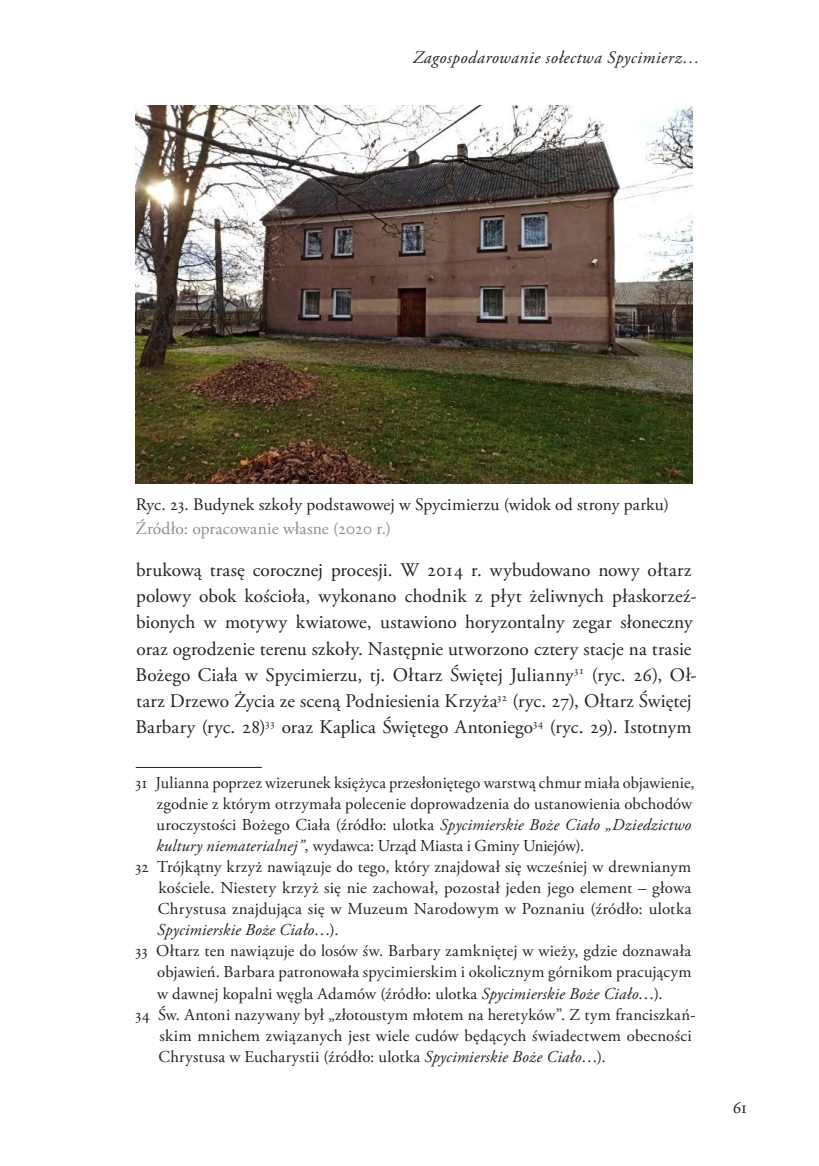
<style>
.page{position:relative;width:819px;height:1166px;background:#fff}
.page>*{position:absolute;margin:0;border:0;box-sizing:border-box;transform-origin:0 0}
.Akapit_2{font:19.25px/26.2px "Adobe Garamond Pro";letter-spacing:.01em;color:#231f20}
.Podpis_grafika{font:17.5px "Adobe Garamond Pro";letter-spacing:-.005em;color:#231f20}
.t1{font:italic 17.5px "Adobe Garamond Pro";letter-spacing:.03em;color:#231f20}
.Podpis_grafika-2{font:17.5px "Adobe Garamond Pro";color:#8a8c8f}
.Przypis{font:16.62px/21px "Adobe Garamond Pro";letter-spacing:.015em;color:#231f20}
.s1{font-style:italic}
</style>
<div class="page">
<hr style="left:136px;top:767px;width:126px;height:1px;background:#231f20">
<img style="left:136px;top:106px;width:556px;height:378px">
<p class="t1" style="left:413px;top:47px;width:288px">Zagospodarowanie sołectwa Spycimierz…</p>
<p class="Podpis_grafika" style="left:136px;top:494px;width:535px">Ryc. 23. Budynek szkoły podstawowej w Spycimierzu (widok od strony parku)</p>
<p class="Podpis_grafika-2" style="left:136px;top:518px;width:257px">Źródło: opracowanie własne (2020 r.)</p>
<p class="Akapit_2" style="left:136px;top:557px;width:562px">brukową trasę corocznej procesji. W 2014 r. wybudowano nowy ołtarz polowy obok kościoła, wykonano chodnik z płyt żeliwnych płaskorzeź&shy;bionych w motywy kwiatowe, ustawiono horyzontalny zegar słoneczny oraz ogrodzenie terenu szkoły. Następnie utworzono cztery stacje na trasie Bożego Ciała w Spycimierzu, tj. Ołtarz Świętej Julianny<sup>31</sup> (ryc. 26), Oł&shy;tarz Drzewo Życia ze sceną Podniesienia Krzyża<sup>32</sup> (ryc. 27), Ołtarz Świętej Barbary (ryc. 28)<sup>33</sup> oraz Kaplica Świętego Antoniego<sup>34</sup> (ryc. 29). Istotnym</p>
<p class="Przypis" style="left:156px;top:773px;width:540px;text-indent:-21px">31 Julianna poprzez wizerunek księżyca przesłoniętego warstwą chmur miała objawienie, zgodnie z którym otrzymała polecenie doprowadzenia do ustanowienia obchodów uroczystości Bożego Ciała (źródło: ulotka <span class="s1">Spycimierskie Boże Ciało „Dziedzictwo kultury niematerialnej”</span>, wydawca: Urząd Miasta i Gminy Uniejów).</p>
<p class="Przypis" style="left:157px;top:857px;width:536px;text-align:justify;text-indent:-22px">32 Trójkątny krzyż nawiązuje do tego, który znajdował się wcześniej w drewnianym kościele. Niestety krzyż się nie zachował, pozostał jeden jego element – głowa Chrystusa znajdująca się w Muzeum Narodowym w Poznaniu (źródło: ulotka <span class="s1">Spycimierskie Boże Ciało</span>…).</p>
<p class="Przypis" style="left:157px;top:941px;width:536px;text-align:justify;text-indent:-22px">33 Ołtarz ten nawiązuje do losów św. Barbary zamkniętej w wieży, gdzie doznawała objawień. Barbara patronowała spycimierskim i okolicznym górnikom pracującym w dawnej kopalni węgla Adamów (źródło: ulotka <span class="s1">Spycimierskie Boże Ciało</span>…).</p>
<p class="Przypis" style="left:158px;top:1004px;width:538px;text-indent:-23px">34 Św. Antoni nazywany był „złotoustym młotem na heretyków”. Z tym franciszkań&shy;skim mnichem związanych jest wiele cudów będących świadectwem obecności<br>Chrystusa w Eucharystii (źródło: ulotka <span class="s1">Spycimierskie Boże Ciało</span>…).</p>
<p class="Podpis_grafika" style="left:732px;top:1097px;width:16px">61</p>
</div>
